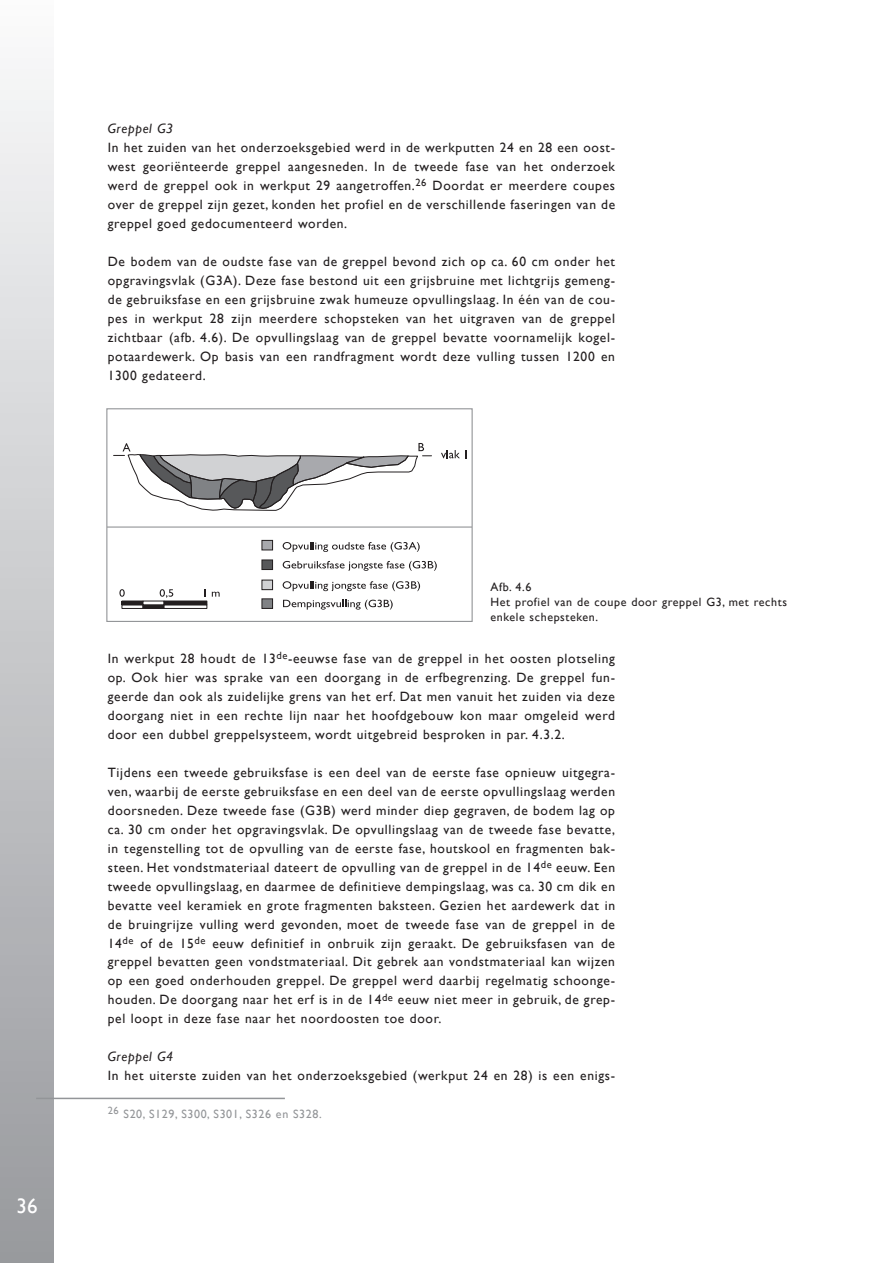
<style>
.page{position:relative;width:893px;height:1263px;background:#fff}
.page>*{position:absolute;margin:0;border:0;box-sizing:border-box;transform-origin:0 0}
.t1{font:21px "Gill Sans";color:#fff}
.t2{font:13.5px/19px "Gill Sans";letter-spacing:.05em;color:#231f20;text-align:justify}
.t3{font:12px/15px "Gill Sans";letter-spacing:.05em;color:#231f20}
.t4{font:12px "Gill Sans";letter-spacing:.05em;color:#939598}
.s1{font-style:italic}
</style>
<div class="page">
<div style="left:0;top:0;width:53px;height:1263px;background:linear-gradient(to bottom,#fafafb,#97999d)"></div>
<svg style="left:114px;top:443px;width:318px;height:68px"></svg>
<svg style="left:108px;top:526px;width:363px;height:84px"></svg>
<svg style="left:441px;top:450px;width:26px;height:8px"></svg>
<div style="left:106px;top:408px;width:367px;height:214px;border:1px solid #939598"></div>
<hr style="left:36px;top:1098px;width:249px;height:1px;background:#939598">
<p class="t2" style="left:108px;top:119px;width:509px;text-align:left"><span class="s1">Greppel G3<br></span>In het zuiden van het onderzoeksgebied werd in de werkputten 24 en 28 een oost&shy;west georiënteerde greppel aangesneden. In de tweede fase van het onderzoek werd de greppel ook in werkput 29 aangetroffen.<sup>26</sup> Doordat er meerdere coupes over de greppel zijn gezet, konden het profiel en de verschillende faseringen van de greppel goed gedocumenteerd worden.</p>
<p class="t2" style="left:108px;top:252px;width:509px">De bodem van de oudste fase van de greppel bevond zich op ca. 60 cm onder het opgravingsvlak (G3A). Deze fase bestond uit een grijsbruine met lichtgrijs gemeng&shy;de gebruiksfase en een grijsbruine zwak humeuze opvullingslaag. In één van de cou&shy;pes in werkput 28 zijn meerdere schopsteken van het uitgraven van de greppel zichtbaar (afb. 4.6). De opvullingslaag van de greppel bevatte voornamelijk kogel&shy;potaardewerk. Op basis van een randfragment wordt deze vulling tussen 1200 en 1300 gedateerd.</p>
<p class="t1" style="left:16px;top:1193px;width:22px">36</p>
<p class="t3" style="left:490px;top:579px;width:298px">Afb. 4.6<br>Het profiel van de coupe door greppel G3, met rechts enkele schepsteken.</p>
<p class="t2" style="left:108px;top:649px;width:509px">In werkput 28 houdt de 13<sup>de</sup>-eeuwse fase van de greppel in het oosten plotseling op. Ook hier was sprake van een doorgang in de erfbegrenzing. De greppel fun&shy;geerde dan ook als zuidelijke grens van het erf. Dat men vanuit het zuiden via deze doorgang niet in een rechte lijn naar het hoofdgebouw kon maar omgeleid werd door een dubbel greppelsysteem, wordt uitgebreid besproken in par. 4.3.2.</p>
<p class="t2" style="left:108px;top:763px;width:509px">Tijdens een tweede gebruiksfase is een deel van de eerste fase opnieuw uitgegra&shy;ven, waarbij de eerste gebruiksfase en een deel van de eerste opvullingslaag werden doorsneden. Deze tweede fase (G3B) werd minder diep gegraven, de bodem lag op ca. 30 cm onder het opgravingsvlak. De opvullingslaag van de tweede fase bevatte, in tegenstelling tot de opvulling van de eerste fase, houtskool en fragmenten bak&shy;steen. Het vondstmateriaal dateert de opvulling van de greppel in de 14<sup>de</sup> eeuw. Een tweede opvullingslaag, en daarmee de definitieve dempingslaag, was ca. 30 cm dik en bevatte veel keramiek en grote fragmenten baksteen. Gezien het aardewerk dat in de bruingrijze vulling werd gevonden, moet de tweede fase van de greppel in de 14<sup>de</sup> of de 15<sup>de</sup> eeuw definitief in onbruik zijn geraakt. De gebruiksfasen van de greppel bevatten geen vondstmateriaal. Dit gebrek aan vondstmateriaal kan wijzen op een goed onderhouden greppel. De greppel werd daarbij regelmatig schoonge&shy;houden. De doorgang naar het erf is in de 14<sup>de</sup> eeuw niet meer in gebruik, de grep&shy;pel loopt in deze fase naar het noordoosten toe door.</p>
<p class="t2" style="left:108px;top:1047px;width:509px"><span class="s1">Greppel G4<br></span>In het uiterste zuiden van het onderzoeksgebied (werkput 24 en 28) is een enigs-</p>
<p class="t4" style="left:108px;top:1107px;width:215px"><sup>26</sup> S20, S129, S300, S301, S326 en S328.</p>
</div>
